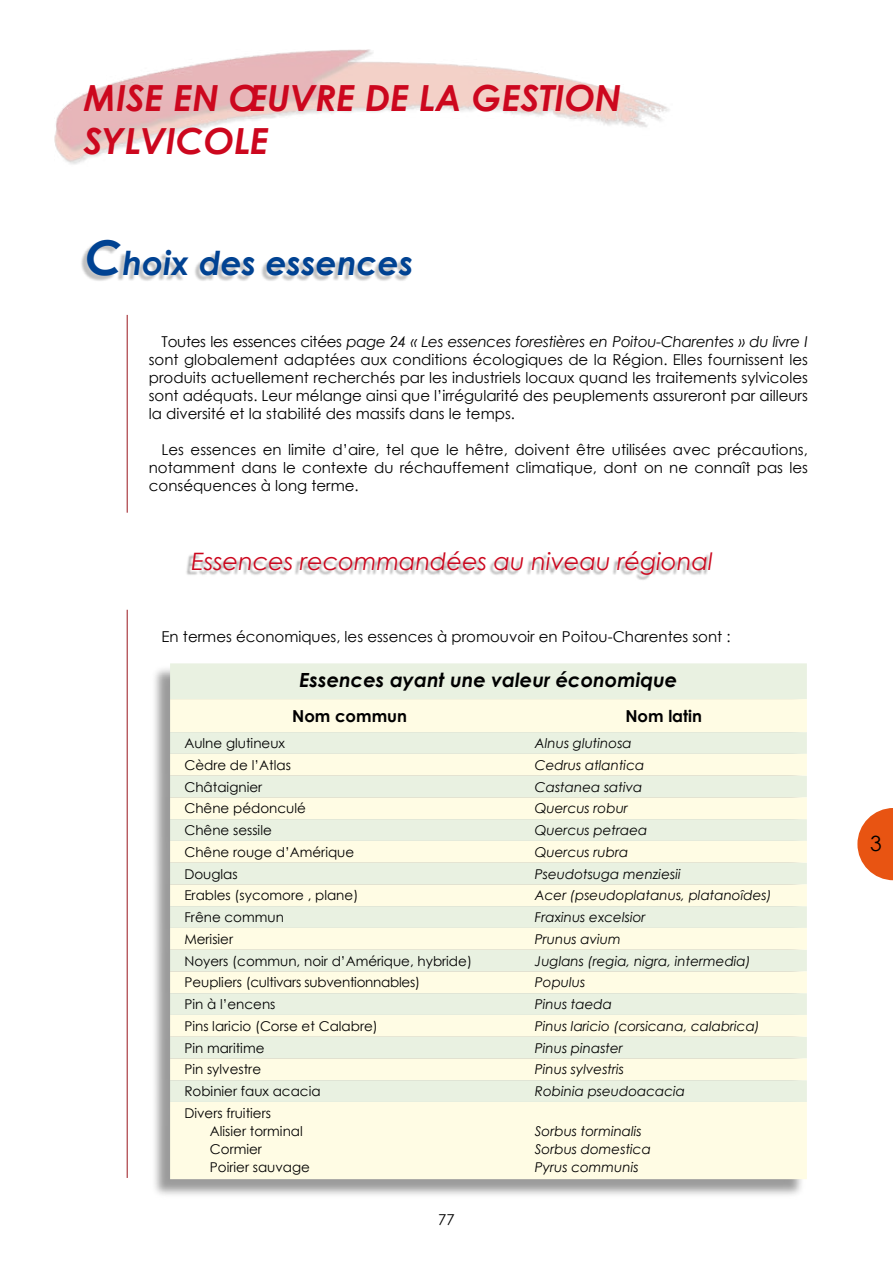
<style>
.page{position:relative;width:893px;height:1263px;background:#fff}
.page>*{position:absolute;margin:0;border:0;box-sizing:border-box;transform-origin:0 0}
.t1{font:italic 700 36px/43.2px "Century Gothic";color:#cc071e}
.t2{font:italic 700 33px "Century Gothic";color:#004292}
.t3{font:italic 24px "Century Gothic";color:#cc071e}
.t4{font:21px "Century Gothic";color:#000}
.t5{font:italic 700 19.5px "Century Gothic";color:#000}
.t6{font:700 16.5px "Century Gothic";color:#000}
.t7{font:15px/18px "Century Gothic";color:#000;text-align:justify}
.t8{font:italic 13.5px/18px "Century Gothic";color:#000}
.t9{font:13.5px/18px "Century Gothic";color:#000}
.t10{font:13.5px "Century Gothic";letter-spacing:-.02em;color:#000}
.s1{font-size:48px}
.s2{font-style:italic}
</style>
<div class="page">
<img style="left:54px;top:50px;width:615px;height:114px">
<svg style="left:857px;top:808px;width:36px;height:72px"></svg>
<div style="left:80px;top:240px;width:330px;height:42px;background:#000;opacity:.25"></div>
<hr style="left:127px;top:315px;width:1px;height:198px;background:#9a161d">
<div style="left:184px;top:553px;width:527px;height:29px;background:#000;opacity:.4"></div>
<hr style="left:127px;top:610px;width:1px;height:568px;background:#9a161d">
<div style="left:150px;top:665px;width:656px;height:534px;background:#000;opacity:.4"></div>
<div style="left:170px;top:663px;width:637px;height:36px;background:#e9f1e1"></div>
<svg style="left:170px;top:699px;width:637px;height:480px;background:#f5f6e2"></svg>
<h1 class="t1" style="left:84px;top:75px;width:539px">MISE EN ŒUVRE DE LA GESTION<br>SYLVICOLE</h1>
<h2 class="t2" style="left:85px;top:237px;width:330px"><span class="s1">C</span>hoix des essences</h2>
<p class="t7" style="left:149px;top:333px;width:661px;text-indent:13px">Toutes les essences citées <span class="s2">page 24 « Les essences forestières en Poitou-Charentes » du livre I </span>sont globalement adaptées aux conditions écologiques de la Région. Elles fournissent les produits actuellement recherchés par les industriels locaux quand les traitements sylvicoles sont adéquats. Leur mélange ainsi que l’irrégularité des peuplements assureront par ailleurs la diversité et la stabilité des massifs dans le temps.</p>
<p class="t7" style="left:149px;top:441px;width:661px;text-indent:13px">Les essences en limite d’aire, tel que le hêtre, doivent être utilisées avec précautions, notamment dans le contexte du réchauffement climatique, dont on ne connaît pas les conséquences à long terme.</p>
<h3 class="t3" style="left:191px;top:544px;width:523px">Essences recommandées au niveau régional</h3>
<p class="t7" style="left:162px;top:627px;width:571px">En termes économiques, les essences à promouvoir en Poitou-Charentes sont :</p>
<h3 class="t5" style="left:299px;top:665px;width:379px">Essences ayant une valeur économique</h3>
<p class="t6" style="left:292px;top:703px;width:116px">Nom commun</p>
<p class="t6" style="left:625px;top:703px;width:78px">Nom latin</p>
<p class="t9" style="left:184px;top:734px;width:102px">Aulne glutineux</p>
<p class="t8" style="left:535px;top:734px;width:98px">Alnus glutinosa</p>
<p class="t9" style="left:184px;top:756px;width:108px">Cèdre de l’Atlas</p>
<p class="t8" style="left:535px;top:756px;width:111px">Cedrus atlantica</p>
<p class="t9" style="left:184px;top:777px;width:79px">Châtaignier</p>
<p class="t8" style="left:535px;top:777px;width:109px">Castanea sativa</p>
<p class="t9" style="left:184px;top:799px;width:123px">Chêne pédonculé</p>
<p class="t8" style="left:535px;top:799px;width:95px">Quercus robur</p>
<p class="t9" style="left:184px;top:821px;width:89px">Chêne sessile</p>
<p class="t8" style="left:535px;top:821px;width:114px">Quercus petraea</p>
<p class="t9" style="left:184px;top:843px;width:171px">Chêne rouge d’Amérique</p>
<p class="t8" style="left:535px;top:843px;width:95px">Quercus rubra</p>
<p class="t9" style="left:184px;top:864px;width:55px">Douglas</p>
<p class="t8" style="left:535px;top:864px;width:147px">Pseudotsuga menziesii</p>
<p class="t9" style="left:184px;top:886px;width:175px">Erables (sycomore , plane)</p>
<p class="t8" style="left:535px;top:886px;width:238px">Acer (pseudoplatanus, platanoîdes)</p>
<p class="t9" style="left:184px;top:908px;width:101px">Frêne commun</p>
<p class="t8" style="left:535px;top:908px;width:112px">Fraxinus excelsior</p>
<p class="t9" style="left:184px;top:930px;width:50px">Merisier</p>
<p class="t8" style="left:535px;top:930px;width:87px">Prunus avium</p>
<p class="t9" style="left:184px;top:951px;width:289px">Noyers (commun, noir d’Amérique, hybride)</p>
<p class="t8" style="left:535px;top:951px;width:217px">Juglans (regia, nigra, intermedia)</p>
<p class="t10" style="left:184px;top:973px;width:237px">Peupliers (cultivars subventionnables)</p>
<p class="t8" style="left:535px;top:973px;width:52px">Populus</p>
<p class="t9" style="left:184px;top:995px;width:93px">Pin à l’encens</p>
<p class="t8" style="left:535px;top:995px;width:79px">Pinus taeda</p>
<p class="t9" style="left:184px;top:1017px;width:195px">Pins laricio (Corse et Calabre)</p>
<p class="t8" style="left:535px;top:1017px;width:227px">Pinus laricio (corsicana, calabrica)</p>
<p class="t9" style="left:184px;top:1038px;width:82px">Pin maritime</p>
<p class="t8" style="left:535px;top:1038px;width:90px">Pinus pinaster</p>
<p class="t9" style="left:184px;top:1060px;width:78px">Pin sylvestre</p>
<p class="t8" style="left:535px;top:1060px;width:91px">Pinus sylvestris</p>
<p class="t9" style="left:184px;top:1082px;width:138px">Robinier faux acacia</p>
<p class="t8" style="left:535px;top:1082px;width:152px">Robinia pseudoacacia</p>
<p class="t9" style="left:210px;top:1104px;width:102px;text-indent:-26px">Divers fruitiers<br>Alisier torminal<br>Cormier<br>Poirier sauvage</p>
<p class="t8" style="left:535px;top:1122px;width:118px">Sorbus torminalis<br>Sorbus domestica<br>Pyrus communis</p>
<p class="t7" style="left:438px;top:1210px;width:18px">77</p>
<h3 class="t4" style="left:870px;top:828px;width:13px">3</h3>
</div>
